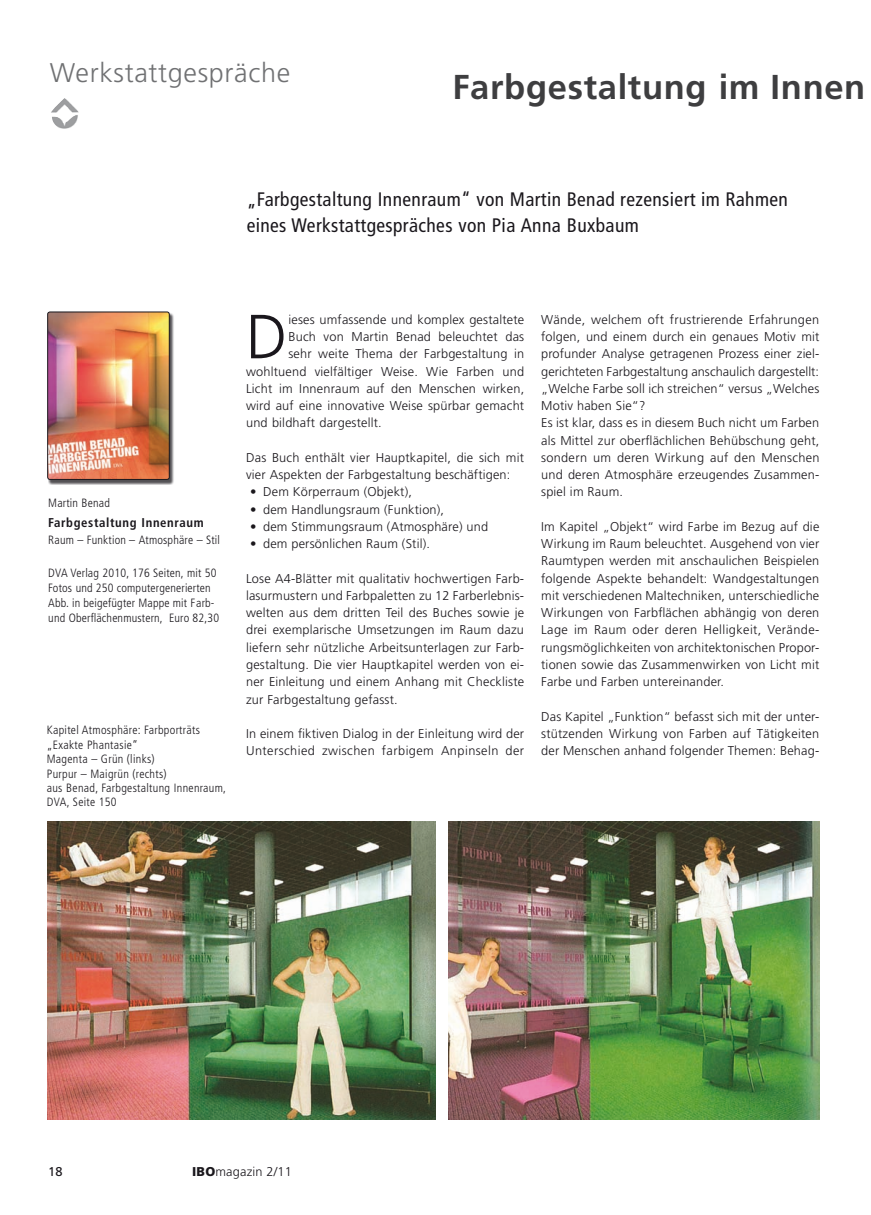
<style>
.page{position:relative;width:871px;height:1215px;background:#fff}
.page>*{position:absolute;margin:0;border:0;box-sizing:border-box;transform-origin:0 0}
.t1{font:300 62.25px "Frutiger";color:#1a171c}
.t2{font:700 34.5px "Frutiger";letter-spacing:.02em;color:#3e3e40}
.t3{font:300 27px "Frutiger";letter-spacing:.025em;color:#707173}
.t4{font:condensed 19.5px/25.5px "Frutiger";letter-spacing:.02em;color:#1a171c}
.t5{font:300 12.75px/17.2px "Frutiger";letter-spacing:.015em;color:#1a171c;text-align:justify}
.t6{font:300 12.75px/17.2px "Frutiger";letter-spacing:.035em;color:#1a171c}
.t7{font:700 condensed 12.75px "Frutiger";letter-spacing:.05em;color:#1a171c}
.t8{font:12.75px "Frutiger";color:#1a171c}
.t9{font:300 condensed 12px/14.4px "Frutiger";letter-spacing:.015em;color:#1a171c}
.s1{font-weight:900}
</style>
<div class="page">
<img style="left:51px;top:98px;width:28px;height:31px">
<img style="left:47px;top:821px;width:389px;height:298px">
<img style="left:449px;top:821px;width:370px;height:298px">
<div style="left:48px;top:312px;width:127px;height:173px;background:#1a171c;opacity:.75"></div>
<img style="left:49px;top:313px;width:119px;height:165px">
<div style="left:47px;top:311px;width:123px;height:169px;border:1px solid #1a171c;border-radius:2px"></div>
<h3 class="t3" style="left:50px;top:58px;width:242px">Werkstattgespräche</h3>
<h2 class="t2" style="left:452px;top:67px;width:414px">Farbgestaltung im Innen</h2>
<h3 class="t4" style="left:247px;top:187px;width:543px">„Farbgestaltung Innenraum“ von Martin Benad rezensiert im Rahmen eines Werkstattgespräches von Pia Anna Buxbaum</h3>
<p class="t9" style="left:48px;top:496px;width:63px">Martin Benad</p>
<p class="t7" style="left:48px;top:515px;width:157px">Farbgestaltung Innenraum</p>
<p class="t9" style="left:48px;top:532px;width:173px">Raum – Funktion – Atmosphäre – Stil</p>
<p class="t9" style="left:48px;top:565px;width:172px;line-height:15px">DVA Verlag 2010, 176 Seiten, mit 50<br>Fotos und 250 computergenerierten Abb. in beigefügter Mappe mit Farb&shy;und Oberflächenmustern, Euro 82,30</p>
<p class="t9" style="left:47px;top:723px;width:181px">Kapitel Atmosphäre: Farbporträts „Exakte Phantasie“<br>Magenta – Grün (links)<br>Purpur – Maigrün (rechts)<br>aus Benad, Farbgestaltung Innenraum,<br>DVA, Seite 150</p>
<h1 class="t1" style="left:246px;top:301px;width:43px">D</h1>
<p class="t5" style="left:288px;top:311px;width:237px">ieses umfassende und komplex gestaltete</p>
<p class="t5" style="left:288px;top:328px;width:237px">Buch von Martin Benad beleuchtet das</p>
<p class="t5" style="left:288px;top:345px;width:237px">sehr weite Thema der Farbgestaltung in</p>
<p class="t5" style="left:246px;top:362px;width:280px">wohltuend vielfältiger Weise. Wie Farben und</p>
<p class="t5" style="left:246px;top:380px;width:280px">Licht im Innenraum auf den Menschen wirken,</p>
<p class="t5" style="left:246px;top:397px;width:280px">wird auf eine innovative Weise spürbar gemacht</p>
<p class="t5" style="left:246px;top:414px;width:137px">und bildhaft dargestellt.</p>
<p class="t5" style="left:246px;top:449px;width:279px">Das Buch enthält vier Hauptkapitel, die sich mit vier Aspekten der Farbgestaltung beschäftigen:</p>
<p class="t5" style="left:250px;top:483px;width:163px">• Dem Körperraum (Objekt),</p>
<p class="t5" style="left:250px;top:500px;width:195px">• dem Handlungsraum (Funktion),</p>
<p class="t5" style="left:250px;top:518px;width:239px">• dem Stimmungsraum (Atmosphäre) und</p>
<p class="t5" style="left:250px;top:535px;width:181px">• dem persönlichen Raum (Stil).</p>
<p class="t5" style="left:246px;top:569px;width:280px">Lose A4-Blätter mit qualitativ hochwertigen Farb&shy;lasurmustern und Farbpaletten zu 12 Farberlebnis&shy;welten aus dem dritten Teil des Buches sowie je drei exemplarische Umsetzungen im Raum dazu liefern sehr nützliche Arbeitsunterlagen zur Farb&shy;gestaltung. Die vier Hauptkapitel werden von ei&shy;ner Einleitung und einem Anhang mit Checkliste zur Farbgestaltung gefasst.</p>
<p class="t6" style="left:246px;top:725px;width:280px">In einem fiktiven Dialog in der Einleitung wird der<br>Unterschied zwischen farbigem Anpinseln der</p>
<p class="t5" style="left:541px;top:311px;width:280px;text-align:left">Wände, welchem oft frustrierende Erfahrungen folgen, und einem durch ein genaues Motiv mit profunder Analyse getragenen Prozess einer ziel&shy;gerichteten Farbgestaltung anschaulich dargestellt: „Welche Farbe soll ich streichen“ versus „Welches Motiv haben Sie“?<br>Es ist klar, dass es in diesem Buch nicht um Farben als Mittel zur oberflächlichen Behübschung geht, sondern um deren Wirkung auf den Menschen und deren Atmosphäre erzeugendes Zusammen&shy;spiel im Raum.</p>
<p class="t5" style="left:541px;top:518px;width:280px">Im Kapitel „Objekt“ wird Farbe im Bezug auf die Wirkung im Raum beleuchtet. Ausgehend von vier Raumtypen werden mit anschaulichen Beispielen folgende Aspekte behandelt: Wandgestaltungen mit verschiedenen Maltechniken, unterschiedliche Wirkungen von Farbflächen abhängig von deren Lage im Raum oder deren Helligkeit, Verände&shy;rungsmöglichkeiten von architektonischen Propor&shy;tionen sowie das Zusammenwirken von Licht mit Farbe und Farben untereinander.</p>
<p class="t5" style="left:541px;top:707px;width:280px">Das Kapitel „Funktion“ befasst sich mit der unter&shy;stützenden Wirkung von Farben auf Tätigkeiten der Menschen anhand folgender Themen: Behag-</p>
<p class="t8" style="left:48px;top:1164px;width:16px">18</p>
<p class="t5" style="left:192px;top:1163px;width:101px"><span class="s1">IBO</span>magazin 2/11</p>
</div>
